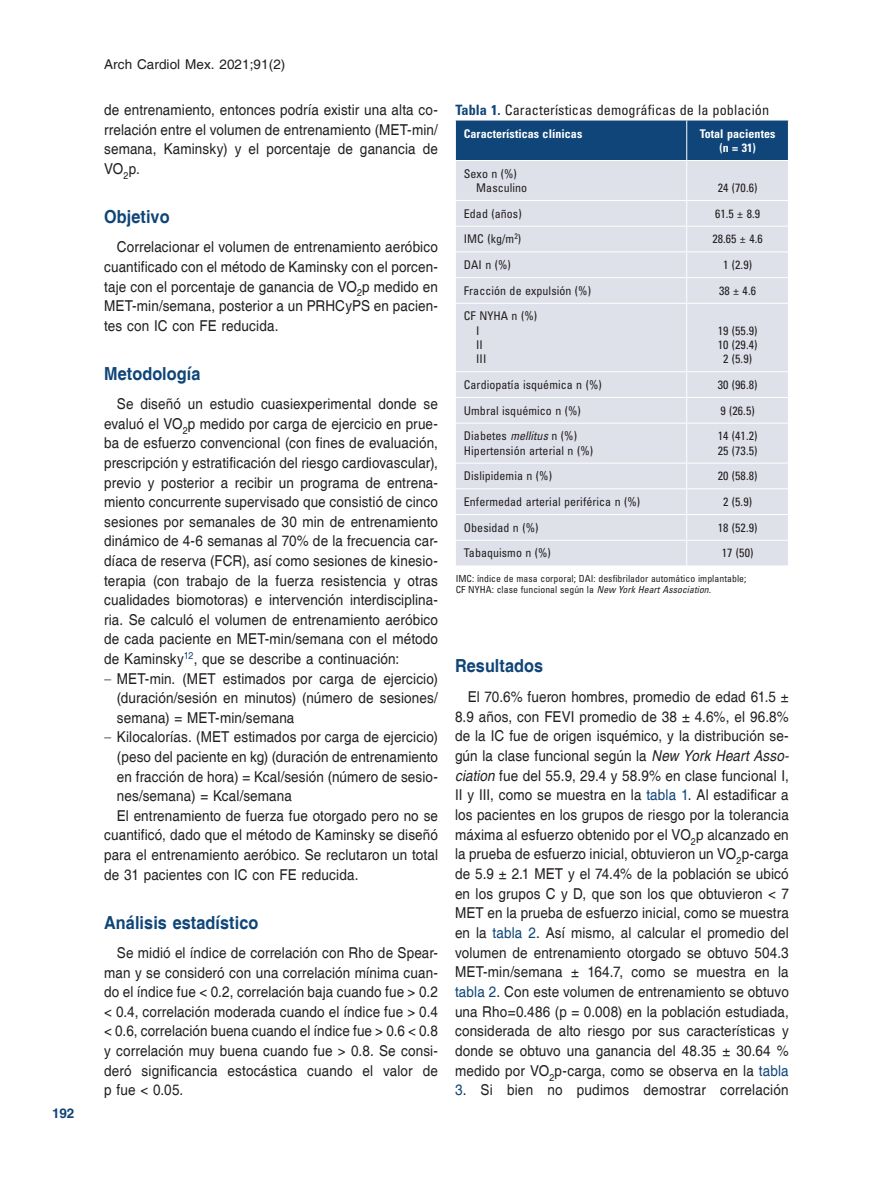
<style>
.page{position:relative;width:893px;height:1191px;background:#fff}
.page>*{position:absolute;margin:0;border:0;box-sizing:border-box;transform-origin:0 0}
.t1{font:700 18px "Helvetica";letter-spacing:.005em;color:#0f4578;scale:.9 1}
.TX{font:15px/19.6px "Helvetica";letter-spacing:.01em;color:#231f20;text-align:justify;scale:.9 1}
.L{font:15px/19.6px "Helvetica";letter-spacing:.01em;color:#231f20;text-align:justify;scale:.9 1}
.TT{font:condensed 14.25px "Univers LT Std";letter-spacing:.005em;color:#231f20}
.t2{font:13.5px "Helvetica";letter-spacing:.005em;color:#231f20}
.t3{font:700 13.5px "Helvetica LT Std";color:#0f4578}
.TB{font:condensed 12px "Univers LT Std";letter-spacing:.005em;color:#231f20}
.TCH{font:700 condensed 12px "Univers LT Std";letter-spacing:.005em;color:#fff}
.TBL{font:condensed 12px "Univers LT Std";letter-spacing:.005em;color:#231f20}
.TFN{font:condensed 9.75px/11.2px "Univers LT Std";letter-spacing:.005em;color:#231f20}
.s1{font-weight:700;color:#0f4578}
.s2{font-style:italic}
.s3{color:#0f4578}
</style>
<div class="page">
<div style="left:456px;top:120px;width:332px;height:40px;background:#0f4578"></div>
<div style="left:456px;top:161px;width:332px;height:404px;background:#dfe1ea"></div>
<hr style="left:686px;top:120px;width:1px;height:40px;background:#fff">
<hr style="left:686px;top:161px;width:1px;height:39px;background:#fff">
<svg style="left:686px;top:201px;width:1px;height:102px"></svg>
<hr style="left:686px;top:304px;width:1px;height:67px;background:#fff">
<svg style="left:686px;top:372px;width:1px;height:51px"></svg>
<hr style="left:686px;top:423px;width:1px;height:40px;background:#fff">
<svg style="left:686px;top:464px;width:1px;height:101px"></svg>
<hr style="left:456px;top:200px;width:231px;height:1px;background:#fff">
<hr style="left:687px;top:200px;width:101px;height:1px;background:#fff">
<hr style="left:456px;top:226px;width:231px;height:1px;background:#fff">
<hr style="left:687px;top:226px;width:101px;height:1px;background:#fff">
<hr style="left:456px;top:251px;width:231px;height:1px;background:#fff">
<hr style="left:687px;top:251px;width:101px;height:1px;background:#fff">
<hr style="left:456px;top:277px;width:231px;height:1px;background:#fff">
<hr style="left:687px;top:277px;width:101px;height:1px;background:#fff">
<hr style="left:456px;top:303px;width:231px;height:1px;background:#fff">
<hr style="left:687px;top:303px;width:101px;height:1px;background:#fff">
<hr style="left:456px;top:371px;width:231px;height:1px;background:#fff">
<hr style="left:687px;top:371px;width:101px;height:1px;background:#fff">
<hr style="left:456px;top:397px;width:231px;height:1px;background:#fff">
<hr style="left:687px;top:397px;width:101px;height:1px;background:#fff">
<hr style="left:456px;top:423px;width:231px;height:1px;background:#fff">
<hr style="left:687px;top:423px;width:101px;height:1px;background:#fff">
<hr style="left:456px;top:463px;width:231px;height:1px;background:#fff">
<hr style="left:687px;top:463px;width:101px;height:1px;background:#fff">
<hr style="left:456px;top:488px;width:231px;height:1px;background:#fff">
<hr style="left:687px;top:488px;width:101px;height:1px;background:#fff">
<hr style="left:456px;top:514px;width:231px;height:1px;background:#fff">
<hr style="left:687px;top:514px;width:101px;height:1px;background:#fff">
<hr style="left:456px;top:540px;width:231px;height:1px;background:#fff">
<hr style="left:687px;top:540px;width:101px;height:1px;background:#fff">
<p class="t3" style="left:52px;top:1104px;width:24px">192</p>
<p class="t2" style="left:104px;top:57px;width:183px">Arch Cardiol Mex. 2021;91(2)</p>
<p class="TX" style="left:104px;top:101px;width:372px">de entrenamiento, entonces podría existir una alta co&shy;rrelación entre el volumen de entrenamiento (MET-min/ semana, Kaminsky) y el porcentaje de ganancia de VO<sub>2</sub>p.</p>
<h1 class="t1" style="left:104px;top:206px;width:74px">Objetivo</h1>
<p class="TX" style="left:104px;top:238px;width:372px;text-indent:13px">Correlacionar el volumen de entrenamiento aeróbico cuantificado con el método de Kaminsky con el porcen&shy;taje con el porcentaje de ganancia de VO<sub>2</sub>p medido en MET-min/semana, posterior a un PRHCyPS en pacien&shy;tes con IC con FE reducida.</p>
<h1 class="t1" style="left:104px;top:362px;width:108px">Metodología</h1>
<p class="TX" style="left:104px;top:394px;width:372px;text-indent:13px">Se diseñó un estudio cuasiexperimental donde se evaluó el VO<sub>2</sub>p medido por carga de ejercicio en prue&shy;ba de esfuerzo convencional (con fines de evaluación, prescripción y estratificación del riesgo cardiovascular), previo y posterior a recibir un programa de entrena&shy;miento concurrente supervisado que consistió de cinco sesiones por semanales de 30 min de entrenamiento dinámico de 4-6 semanas al 70% de la frecuencia car&shy;díaca de reserva (FCR), así como sesiones de kinesio&shy;terapia (con trabajo de la fuerza resistencia y otras cualidades biomotoras) e intervención interdisciplina&shy;ria. Se calculó el volumen de entrenamiento aeróbico de cada paciente en MET-min/semana con el método de Kaminsky<sup>12</sup>, que se describe a continuación:</p>
<p class="L" style="left:117px;top:669px;width:358px">MET-min. (MET estimados por carga de ejercicio) (duración/sesión en minutos) (número de sesiones/ semana) = MET-min/semana</p>
<p class="L" style="left:117px;top:728px;width:358px">Kilocalorías. (MET estimados por carga de ejercicio) (peso del paciente en kg) (duración de entrenamiento en fracción de hora) = Kcal/sesión (número de sesio&shy;nes/semana) = Kcal/semana</p>
<p class="TX" style="left:104px;top:806px;width:372px;text-indent:13px">El entrenamiento de fuerza fue otorgado pero no se cuantificó, dado que el método de Kaminsky se diseñó para el entrenamiento aeróbico. Se reclutaron un total de 31 pacientes con IC con FE reducida.</p>
<h1 class="t1" style="left:104px;top:911px;width:173px">Análisis estadístico</h1>
<p class="TX" style="left:104px;top:943px;width:372px;text-indent:13px">Se midió el índice de correlación con Rho de Spear&shy;man y se consideró con una correlación mínima cuan&shy;do el índice fue &lt; 0.2, correlación baja cuando fue &gt; 0.2 &lt; 0.4, correlación moderada cuando el índice fue &gt; 0.4 &lt; 0.6, correlación buena cuando el índice fue &gt; 0.6 &lt; 0.8 y correlación muy buena cuando fue &gt; 0.8. Se consi&shy;deró significancia estocástica cuando el valor de p fue &lt; 0.05.</p>
<p class="TT" style="left:455px;top:100px;width:315px"><span class="s1">Tabla 1.</span> Características demográficas de la población</p>
<p class="TCH" style="left:464px;top:126px;width:120px">Características clínicas</p>
<p class="TCH" style="left:700px;top:126px;width:77px">Total pacientes</p>
<p class="TCH" style="left:719px;top:140px;width:38px">(n = 31)</p>
<p class="TB" style="left:464px;top:166px;width:55px">Sexo n (%)</p>
<p class="TB" style="left:476px;top:180px;width:53px">Masculino</p>
<p class="TB" style="left:718px;top:180px;width:41px">24 (70.6)</p>
<p class="TB" style="left:464px;top:206px;width:59px">Edad (años)</p>
<p class="TB" style="left:715px;top:206px;width:47px">61.5 ± 8.9</p>
<p class="TB" style="left:464px;top:231px;width:59px">IMC (kg/m<sup>2</sup>)</p>
<p class="TB" style="left:712px;top:231px;width:52px">28.65 ± 4.6</p>
<p class="TB" style="left:464px;top:257px;width:49px">DAI n (%)</p>
<p class="TB" style="left:723px;top:257px;width:30px">1 (2.9)</p>
<p class="TB" style="left:464px;top:283px;width:129px">Fracción de expulsión (%)</p>
<p class="TB" style="left:719px;top:283px;width:38px">38 ± 4.6</p>
<p class="TB" style="left:464px;top:308px;width:75px">CF NYHA n (%)</p>
<p class="TB" style="left:476px;top:323px;width:5px">I</p>
<p class="TB" style="left:476px;top:337px;width:8px">II</p>
<p class="TB" style="left:476px;top:351px;width:12px">III</p>
<p class="TB" style="left:718px;top:323px;width:41px">19 (55.9)</p>
<p class="TB" style="left:718px;top:337px;width:41px">10 (29.4)</p>
<p class="TB" style="left:723px;top:351px;width:30px">2 (5.9)</p>
<p class="TB" style="left:464px;top:377px;width:139px">Cardiopatía isquémica n (%)</p>
<p class="TB" style="left:718px;top:377px;width:41px">30 (96.8)</p>
<p class="TB" style="left:464px;top:403px;width:118px">Umbral isquémico n (%)</p>
<p class="TB" style="left:720px;top:403px;width:36px">9 (26.5)</p>
<p class="TB" style="left:464px;top:428px;width:115px">Diabetes <span class="s2">mellitus</span> n (%)</p>
<p class="TB" style="left:464px;top:443px;width:131px">Hipertensión arterial n (%)</p>
<p class="TB" style="left:718px;top:428px;width:41px">14 (41.2)</p>
<p class="TB" style="left:718px;top:443px;width:41px">25 (73.5)</p>
<p class="TB" style="left:464px;top:468px;width:90px">Dislipidemia n (%)</p>
<p class="TB" style="left:718px;top:468px;width:41px">20 (58.8)</p>
<p class="TB" style="left:464px;top:494px;width:178px">Enfermedad arterial periférica n (%)</p>
<p class="TB" style="left:723px;top:494px;width:30px">2 (5.9)</p>
<p class="TB" style="left:464px;top:520px;width:76px">Obesidad n (%)</p>
<p class="TB" style="left:718px;top:520px;width:41px">18 (52.9)</p>
<p class="TBL" style="left:464px;top:545px;width:89px">Tabaquismo n (%)</p>
<p class="TBL" style="left:722px;top:545px;width:33px">17 (50)</p>
<p class="TFN" style="left:456px;top:572px;width:292px">IMC: índice de masa corporal; DAI: desfibrilador automático implantable;<br>CF NYHA: clase funcional según la <span class="s2">New York Heart Association.</span></p>
<h1 class="t1" style="left:455px;top:655px;width:99px">Resultados</h1>
<p class="TX" style="left:455px;top:687px;width:373px;text-indent:13px">El 70.6% fueron hombres, promedio de edad 61.5 ± 8.9 años, con FEVI promedio de 38 ± 4.6%, el 96.8% de la IC fue de origen isquémico, y la distribución se&shy;gún la clase funcional según la <span class="s2">New York Heart Asso&shy;ciation</span> fue del 55.9, 29.4 y 58.9% en clase funcional I, II y III, como se muestra en la <span class="s3">tabla 1</span>. Al estadificar a los pacientes en los grupos de riesgo por la tolerancia máxima al esfuerzo obtenido por el VO<sub>2</sub>p alcanzado en la prueba de esfuerzo inicial, obtuvieron un VO<sub>2</sub>p-carga de 5.9 ± 2.1 MET y el 74.4% de la población se ubicó en los grupos C y D, que son los que obtuvieron &lt; 7<br>MET en la prueba de esfuerzo inicial, como se muestra en la <span class="s3">tabla 2</span>. Así mismo, al calcular el promedio del volumen de entrenamiento otorgado se obtuvo 504.3<br>MET-min/semana ± 164.7, como se muestra en la <span class="s3">tabla 2</span>. Con este volumen de entrenamiento se obtuvo una Rho=0.486 (p = 0.008) en la población estudiada, considerada de alto riesgo por sus características y donde se obtuvo una ganancia del 48.35 ± 30.64 % medido por VO<sub>2</sub>p-carga, como se observa en la <span class="s3">tabla</span></p>
<p class="TX" style="left:455px;top:1080px;width:372px"><span class="s3">3</span>. Si bien no pudimos demostrar correlación</p>
</div>
